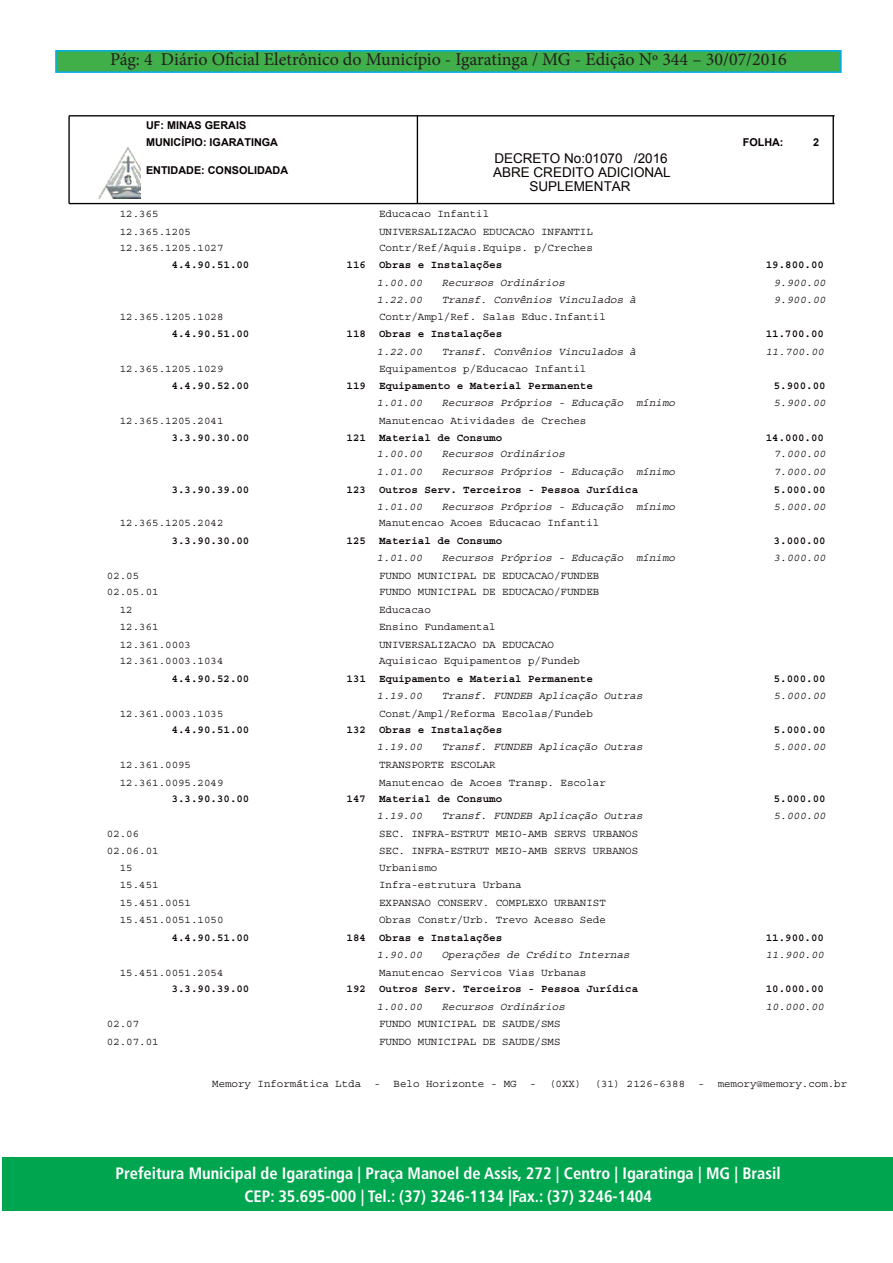
<style>
.page{position:relative;width:893px;height:1263px;background:#fff}
.page>*{position:absolute;margin:0;border:0;box-sizing:border-box;transform-origin:0 0}
.t1{font:18px "Minion Pro";color:#231f20}
.t2{font:700 condensed 16.5px "Frutiger LT Std";color:#fff}
.t3{font:13.5px/13.5px "Arial";color:#080000}
.t4{font:10.8px "Courier Std";color:#080000}
.t5{font:italic 10.8px "Courier Std";color:#080000}
.t6{font:700 10.8px "Courier Std";color:#080000}
.t7{font:700 10.8px "Arial";color:#080000}
</style>
<div class="page">
<div style="left:2px;top:1157px;width:891px;height:54px;background:#00a54f"></div>
<div style="left:56px;top:51px;width:785px;height:21px;background:#40ae49"></div>
<div style="left:55px;top:50px;width:787px;height:23px;border:2px solid #00aeef"></div>
<hr style="left:69px;top:115px;width:766px;height:1px;background:#000">
<hr style="left:69px;top:203px;width:766px;height:1px;background:#000">
<hr style="left:68px;top:116px;width:2px;height:88px;background:#000">
<hr style="left:832px;top:116px;width:2px;height:88px;background:#000">
<img style="left:90px;top:145px;width:51px;height:53px">
<hr style="left:417px;top:116px;width:1px;height:88px;background:#000">
<p class="t1" style="left:110px;top:47px;width:678px">Pág: 4 Diário Oficial Eletrônico do Município - Igaratinga / MG - Edição Nº 344 – 30/07/2016</p>
<p class="t7" style="left:146px;top:118px;width:102px">UF: MINAS GERAIS</p>
<p class="t7" style="left:146px;top:135px;width:133px">MUNICÍPIO: IGARATINGA</p>
<p class="t7" style="left:146px;top:163px;width:144px">ENTIDADE: CONSOLIDADA</p>
<p class="t3" style="left:493px;top:152px;width:179px">DECRETO No:01070 /2016<br>ABRE CREDITO ADICIONAL</p>
<p class="t3" style="left:529px;top:180px;width:103px">SUPLEMENTAR</p>
<p class="t7" style="left:743px;top:135px;width:42px">FOLHA:</p>
<p class="t7" style="left:813px;top:135px;width:8px">2</p>
<p class="t4" style="left:120px;top:208px;width:40px">12.365</p>
<p class="t4" style="left:379px;top:208px;width:112px">Educacao Infantil</p>
<p class="t4" style="left:120px;top:225px;width:73px">12.365.1205</p>
<p class="t4" style="left:379px;top:225px;width:215px">UNIVERSALIZACAO EDUCACAO INFANTIL</p>
<p class="t4" style="left:120px;top:242px;width:105px">12.365.1205.1027</p>
<p class="t4" style="left:379px;top:242px;width:215px">Contr/Ref/Aquis.Equips. p/Creches</p>
<p class="t6" style="left:172px;top:259px;width:79px">4.4.90.51.00</p>
<p class="t6" style="left:347px;top:259px;width:157px">116 Obras e Instalações</p>
<p class="t6" style="left:766px;top:259px;width:60px">19.800.00</p>
<p class="t5" style="left:377px;top:277px;width:47px">1.00.00</p>
<p class="t5" style="left:442px;top:277px;width:125px">Recursos Ordinários</p>
<p class="t5" style="left:774px;top:277px;width:53px">9.900.00</p>
<p class="t5" style="left:377px;top:294px;width:47px">1.22.00</p>
<p class="t5" style="left:442px;top:294px;width:196px">Transf. Convênios Vinculados à</p>
<p class="t5" style="left:774px;top:294px;width:53px">9.900.00</p>
<p class="t4" style="left:120px;top:310px;width:105px">12.365.1205.1028</p>
<p class="t4" style="left:379px;top:310px;width:228px">Contr/Ampl/Ref. Salas Educ.Infantil</p>
<p class="t6" style="left:172px;top:328px;width:79px">4.4.90.51.00</p>
<p class="t6" style="left:347px;top:328px;width:157px">118 Obras e Instalações</p>
<p class="t6" style="left:766px;top:328px;width:60px">11.700.00</p>
<p class="t5" style="left:377px;top:345px;width:47px">1.22.00</p>
<p class="t5" style="left:442px;top:345px;width:196px">Transf. Convênios Vinculados à</p>
<p class="t5" style="left:766px;top:345px;width:60px">11.700.00</p>
<p class="t4" style="left:120px;top:363px;width:105px">12.365.1205.1029</p>
<p class="t4" style="left:379px;top:363px;width:209px">Equipamentos p/Educacao Infantil</p>
<p class="t6" style="left:172px;top:379px;width:79px">4.4.90.52.00</p>
<p class="t6" style="left:347px;top:379px;width:248px">119 Equipamento e Material Permanente</p>
<p class="t6" style="left:774px;top:379px;width:53px">5.900.00</p>
<p class="t5" style="left:377px;top:397px;width:47px">1.01.00</p>
<p class="t5" style="left:442px;top:397px;width:235px">Recursos Próprios - Educação mínimo</p>
<p class="t5" style="left:774px;top:397px;width:53px">5.900.00</p>
<p class="t4" style="left:120px;top:414px;width:105px">12.365.1205.2041</p>
<p class="t4" style="left:379px;top:414px;width:209px">Manutencao Atividades de Creches</p>
<p class="t6" style="left:172px;top:432px;width:79px">3.3.90.30.00</p>
<p class="t6" style="left:347px;top:432px;width:157px">121 Material de Consumo</p>
<p class="t6" style="left:766px;top:432px;width:60px">14.000.00</p>
<p class="t5" style="left:377px;top:448px;width:47px">1.00.00</p>
<p class="t5" style="left:442px;top:448px;width:125px">Recursos Ordinários</p>
<p class="t5" style="left:774px;top:448px;width:53px">7.000.00</p>
<p class="t5" style="left:377px;top:466px;width:47px">1.01.00</p>
<p class="t5" style="left:442px;top:466px;width:235px">Recursos Próprios - Educação mínimo</p>
<p class="t5" style="left:774px;top:466px;width:53px">7.000.00</p>
<p class="t6" style="left:172px;top:483px;width:79px">3.3.90.39.00</p>
<p class="t6" style="left:347px;top:483px;width:293px">123 Outros Serv. Terceiros - Pessoa Jurídica</p>
<p class="t6" style="left:774px;top:483px;width:53px">5.000.00</p>
<p class="t5" style="left:377px;top:501px;width:47px">1.01.00</p>
<p class="t5" style="left:442px;top:501px;width:235px">Recursos Próprios - Educação mínimo</p>
<p class="t5" style="left:774px;top:501px;width:53px">5.000.00</p>
<p class="t4" style="left:120px;top:517px;width:105px">12.365.1205.2042</p>
<p class="t4" style="left:379px;top:517px;width:222px">Manutencao Acoes Educacao Infantil</p>
<p class="t6" style="left:172px;top:535px;width:79px">3.3.90.30.00</p>
<p class="t6" style="left:347px;top:535px;width:157px">125 Material de Consumo</p>
<p class="t6" style="left:774px;top:535px;width:53px">3.000.00</p>
<p class="t5" style="left:377px;top:552px;width:47px">1.01.00</p>
<p class="t5" style="left:442px;top:552px;width:235px">Recursos Próprios - Educação mínimo</p>
<p class="t5" style="left:774px;top:552px;width:53px">3.000.00</p>
<p class="t4" style="left:107px;top:570px;width:34px">02.05</p>
<p class="t4" style="left:379px;top:570px;width:222px">FUNDO MUNICIPAL DE EDUCACAO/FUNDEB</p>
<p class="t4" style="left:107px;top:586px;width:53px">02.05.01</p>
<p class="t4" style="left:379px;top:586px;width:222px">FUNDO MUNICIPAL DE EDUCACAO/FUNDEB</p>
<p class="t4" style="left:120px;top:603px;width:14px">12</p>
<p class="t4" style="left:379px;top:603px;width:53px">Educacao</p>
<p class="t4" style="left:120px;top:621px;width:40px">12.361</p>
<p class="t4" style="left:379px;top:621px;width:118px">Ensino Fundamental</p>
<p class="t4" style="left:120px;top:638px;width:73px">12.361.0003</p>
<p class="t4" style="left:379px;top:638px;width:176px">UNIVERSALIZACAO DA EDUCACAO</p>
<p class="t4" style="left:120px;top:655px;width:105px">12.361.0003.1034</p>
<p class="t4" style="left:379px;top:655px;width:202px">Aquisicao Equipamentos p/Fundeb</p>
<p class="t6" style="left:172px;top:672px;width:79px">4.4.90.52.00</p>
<p class="t6" style="left:347px;top:672px;width:248px">131 Equipamento e Material Permanente</p>
<p class="t6" style="left:774px;top:672px;width:53px">5.000.00</p>
<p class="t5" style="left:377px;top:690px;width:47px">1.19.00</p>
<p class="t5" style="left:442px;top:690px;width:202px">Transf. FUNDEB Aplicação Outras</p>
<p class="t5" style="left:774px;top:690px;width:53px">5.000.00</p>
<p class="t4" style="left:120px;top:707px;width:105px">12.361.0003.1035</p>
<p class="t4" style="left:379px;top:707px;width:215px">Const/Ampl/Reforma Escolas/Fundeb</p>
<p class="t6" style="left:172px;top:724px;width:79px">4.4.90.51.00</p>
<p class="t6" style="left:347px;top:724px;width:157px">132 Obras e Instalações</p>
<p class="t6" style="left:774px;top:724px;width:53px">5.000.00</p>
<p class="t5" style="left:377px;top:741px;width:47px">1.19.00</p>
<p class="t5" style="left:442px;top:741px;width:202px">Transf. FUNDEB Aplicação Outras</p>
<p class="t5" style="left:774px;top:741px;width:53px">5.000.00</p>
<p class="t4" style="left:120px;top:759px;width:73px">12.361.0095</p>
<p class="t4" style="left:379px;top:759px;width:118px">TRANSPORTE ESCOLAR</p>
<p class="t4" style="left:120px;top:776px;width:105px">12.361.0095.2049</p>
<p class="t4" style="left:379px;top:776px;width:228px">Manutencao de Acoes Transp. Escolar</p>
<p class="t6" style="left:172px;top:792px;width:79px">3.3.90.30.00</p>
<p class="t6" style="left:347px;top:792px;width:157px">147 Material de Consumo</p>
<p class="t6" style="left:774px;top:792px;width:53px">5.000.00</p>
<p class="t5" style="left:377px;top:810px;width:47px">1.19.00</p>
<p class="t5" style="left:442px;top:810px;width:202px">Transf. FUNDEB Aplicação Outras</p>
<p class="t5" style="left:774px;top:810px;width:53px">5.000.00</p>
<p class="t4" style="left:107px;top:827px;width:34px">02.06</p>
<p class="t4" style="left:379px;top:827px;width:261px">SEC. INFRA-ESTRUT MEIO-AMB SERVS URBANOS</p>
<p class="t4" style="left:107px;top:845px;width:53px">02.06.01</p>
<p class="t4" style="left:379px;top:845px;width:261px">SEC. INFRA-ESTRUT MEIO-AMB SERVS URBANOS</p>
<p class="t4" style="left:120px;top:861px;width:14px">15</p>
<p class="t4" style="left:379px;top:861px;width:60px">Urbanismo</p>
<p class="t4" style="left:120px;top:879px;width:40px">15.451</p>
<p class="t4" style="left:379px;top:879px;width:144px">Infra-estrutura Urbana</p>
<p class="t4" style="left:120px;top:896px;width:73px">15.451.0051</p>
<p class="t4" style="left:379px;top:896px;width:228px">EXPANSAO CONSERV. COMPLEXO URBANIST</p>
<p class="t4" style="left:120px;top:914px;width:105px">15.451.0051.1050</p>
<p class="t4" style="left:379px;top:914px;width:228px">Obras Constr/Urb. Trevo Acesso Sede</p>
<p class="t6" style="left:172px;top:931px;width:79px">4.4.90.51.00</p>
<p class="t6" style="left:347px;top:931px;width:157px">184 Obras e Instalações</p>
<p class="t6" style="left:766px;top:931px;width:60px">11.900.00</p>
<p class="t5" style="left:377px;top:949px;width:47px">1.90.00</p>
<p class="t5" style="left:442px;top:949px;width:189px">Operações de Crédito Internas</p>
<p class="t5" style="left:766px;top:949px;width:60px">11.900.00</p>
<p class="t4" style="left:120px;top:966px;width:105px">15.451.0051.2054</p>
<p class="t4" style="left:379px;top:966px;width:209px">Manutencao Servicos Vias Urbanas</p>
<p class="t6" style="left:172px;top:983px;width:79px">3.3.90.39.00</p>
<p class="t6" style="left:347px;top:983px;width:293px">192 Outros Serv. Terceiros - Pessoa Jurídica</p>
<p class="t6" style="left:766px;top:983px;width:60px">10.000.00</p>
<p class="t5" style="left:377px;top:1000px;width:47px">1.00.00</p>
<p class="t5" style="left:442px;top:1000px;width:125px">Recursos Ordinários</p>
<p class="t5" style="left:766px;top:1000px;width:60px">10.000.00</p>
<p class="t4" style="left:107px;top:1018px;width:34px">02.07</p>
<p class="t4" style="left:379px;top:1018px;width:183px">FUNDO MUNICIPAL DE SAUDE/SMS</p>
<p class="t4" style="left:107px;top:1035px;width:53px">02.07.01</p>
<p class="t4" style="left:379px;top:1035px;width:183px">FUNDO MUNICIPAL DE SAUDE/SMS</p>
<p class="t4" style="left:212px;top:1077px;width:637px">Memory Informática Ltda - Belo Horizonte - MG - (0XX) (31) 2126-6388 - memory@memory.com.br</p>
<p class="t2" style="left:116px;top:1163px;width:667px">Prefeitura Municipal de Igaratinga | Praça Manoel de Assis, 272 | Centro | Igaratinga | MG | Brasil</p>
<p class="t2" style="left:244px;top:1186px;width:409px">CEP: 35.695-000 | Tel.: (37) 3246-1134 |Fax.: (37) 3246-1404</p>
</div>
